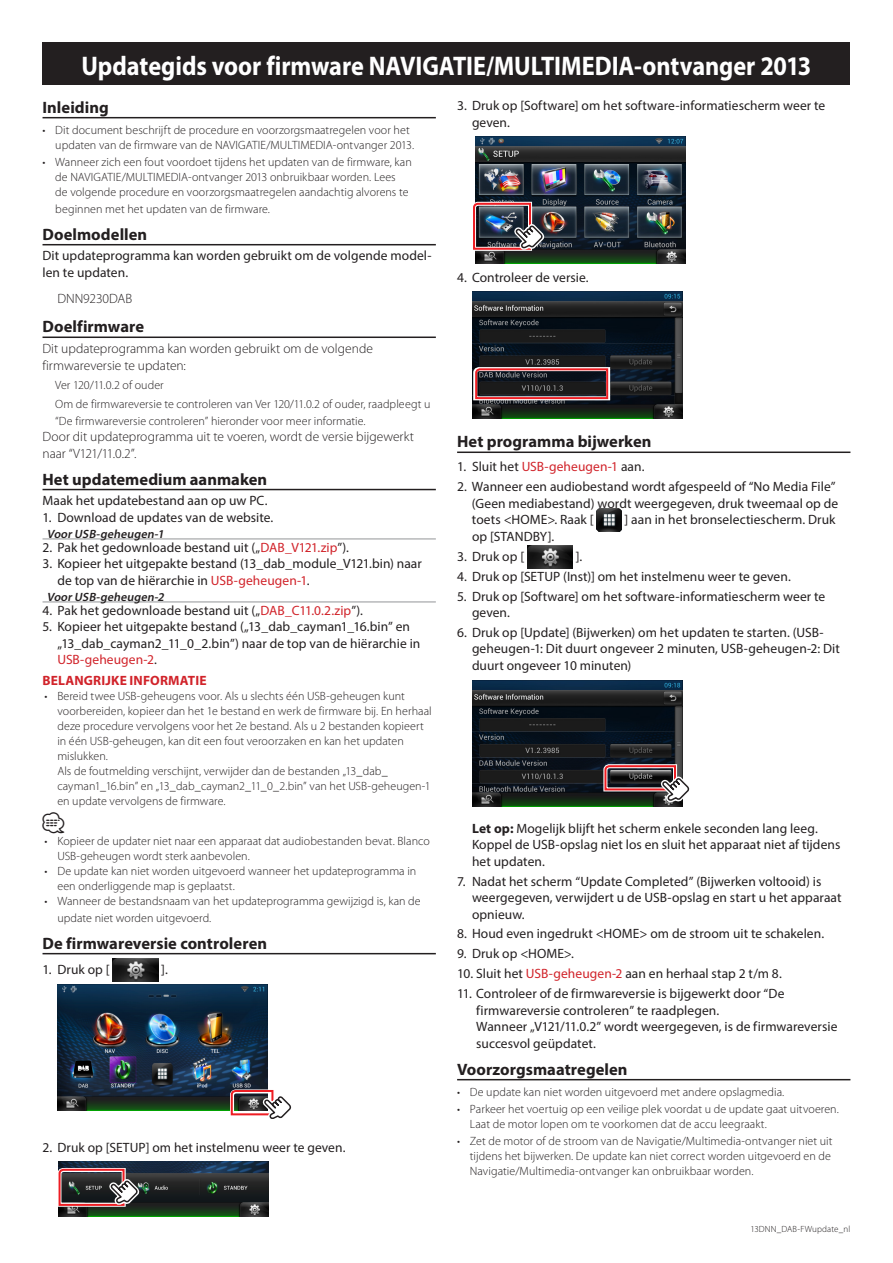
<style>
.page{position:relative;width:893px;height:1263px;background:#fff}
.page>*{position:absolute;margin:0;border:0;box-sizing:border-box;transform-origin:0 0}
.t1{font:700 27px "Myriad Pro";letter-spacing:-.005em;color:#fff;scale:.9 1}
.t2{font:21px "JKCE2 Car Symble";color:#231f20}
.t3{font:700 16.5px "Myriad Pro";letter-spacing:.005em;color:#231f20}
.t4{font:13.5px/16.5px "Myriad Pro";letter-spacing:.005em;color:#231f20}
.t5{font:300 13.5px/16.5px "Myriad Pro";color:#231f20}
.t6{font:700 13.5px "Myriad Pro";letter-spacing:.015em;color:#d1232a}
.t7{font:300 12px/15px "Myriad Pro";letter-spacing:.005em;color:#231f20}
.t8{font:italic 600 12px "Myriad Pro";color:#231f20}
.t9{font:300 9px "Myriad Pro";letter-spacing:.01em;color:#231f20}
.s1{color:#d1232a}
.s2{font-weight:700}
</style>
<div class="page">
<div style="left:43px;top:43px;width:807px;height:42px;background:#231f20"></div>
<hr style="left:43px;top:117px;width:393px;height:1px;background:#231f20">
<hr style="left:43px;top:244px;width:393px;height:1px;background:#231f20">
<hr style="left:43px;top:336px;width:393px;height:2px;background:#231f20">
<hr style="left:43px;top:489px;width:393px;height:1px;background:#231f20">
<hr style="left:43px;top:539px;width:393px;height:1px;background:#939598">
<hr style="left:43px;top:602px;width:393px;height:1px;background:#939598">
<hr style="left:43px;top:953px;width:393px;height:1px;background:#231f20">
<img style="left:112px;top:958px;width:46px;height:23px">
<img style="left:57px;top:984px;width:211px;height:127px">
<svg style="left:228px;top:1087px;width:64px;height:32px"></svg>
<img style="left:58px;top:1162px;width:211px;height:54px">
<svg style="left:58px;top:1166px;width:82px;height:43px;background:#625154"></svg>
<hr style="left:457px;top:451px;width:393px;height:2px;background:#231f20">
<hr style="left:457px;top:1079px;width:393px;height:1px;background:#231f20">
<img style="left:475px;top:137px;width:210px;height:126px">
<svg style="left:473px;top:200px;width:72px;height:53px;background:#655b66"></svg>
<img style="left:472px;top:292px;width:210px;height:126px">
<svg style="left:472px;top:365px;width:140px;height:37px;background:#533c40"></svg>
<img style="left:596px;top:509px;width:26px;height:23px">
<img style="left:527px;top:545px;width:46px;height:23px">
<img style="left:472px;top:680px;width:210px;height:126px">
<svg style="left:601px;top:762px;width:89px;height:42px;background:#68595a"></svg>
<h1 class="t1" style="left:82px;top:48px;width:812px">Updategids voor firmware NAVIGATIE/MULTIMEDIA-ontvanger 2013</h1>
<p class="t3" style="left:43px;top:96px;width:68px">Inleiding</p>
<p class="t7" style="left:55px;top:123px;width:356px">Dit document beschrijft de procedure en voorzorgsmaatregelen voor het</p>
<p class="t4" style="left:472px;top:97px;width:355px;text-indent:-15px">3. Druk op [Software] om het software-informatiescherm weer te geven.</p>
<p class="t7" style="left:43px;top:123px;width:4px">•</p>
<p class="t7" style="left:43px;top:155px;width:4px">•</p>
<p class="t7" style="left:55px;top:137px;width:360px;line-height:17.1px">updaten van de firmware van de NAVIGATIE/MULTIMEDIA-ontvanger 2013.<br>Wanneer zich een fout voordoet tijdens het updaten van de firmware, kan</p>
<p class="t7" style="left:55px;top:170px;width:355px">de NAVIGATIE/MULTIMEDIA-ontvanger 2013 onbruikbaar worden. Lees de volgende procedure en voorzorgsmaatregelen aandachtig alvorens te</p>
<p class="t7" style="left:55px;top:201px;width:216px">beginnen met het updaten van de firmware.</p>
<p class="t3" style="left:43px;top:223px;width:106px">Doelmodellen</p>
<p class="t4" style="left:43px;top:264px;width:87px">len te updaten.</p>
<p class="t4" style="left:43px;top:247px;width:390px">Dit updateprogramma kan worden gebruikt om de volgende model-</p>
<p class="t5" style="left:57px;top:291px;width:76px">DNN9230DAB</p>
<p class="t3" style="left:43px;top:316px;width:103px">Doelfirmware</p>
<p class="t5" style="left:43px;top:340px;width:332px">Dit updateprogramma kan worden gebruikt om de volgende firmwareversie te updaten:</p>
<p class="t7" style="left:55px;top:375px;width:377px;line-height:19.2px">Ver 120/11.0.2 of ouder<br>Om de firmwareversie te controleren van Ver 120/11.0.2 of ouder, raadpleegt u</p>
<p class="t7" style="left:55px;top:413px;width:312px">“De firmwareversie controleren” hieronder voor meer informatie.</p>
<p class="t5" style="left:43px;top:428px;width:373px">Door dit updateprogramma uit te voeren, wordt de versie bijgewerkt naar V“ 121/11.0.2 .“</p>
<p class="t3" style="left:43px;top:468px;width:226px">Het updatemedium aanmaken</p>
<p class="t4" style="left:43px;top:492px;width:227px">Maak het updatebestand aan op uw PC.</p>
<p class="t4" style="left:43px;top:509px;width:232px">1. Download de updates van de website.</p>
<p class="t8" style="left:154px;top:527px;width:14px">-1</p>
<p class="t8" style="left:47px;top:527px;width:111px">Voor USB geheugen</p>
<p class="t8" style="left:96px;top:527px;width:8px">-</p>
<p class="t4" style="left:43px;top:539px;width:308px">2. Pak het gedownloade bestand uit („<span class="s1">DAB V_ 121.zip</span> .(“</p>
<p class="t4" style="left:57px;top:555px;width:366px;text-indent:-15px">3. Kopieer het uitgepakte bestand (13_dab_module V_ 121.bin) naar de top van de hiërarchie in <span class="s1">USB-geheugen-1</span>.</p>
<p class="t8" style="left:154px;top:590px;width:14px">-2</p>
<p class="t8" style="left:47px;top:590px;width:111px">Voor USB geheugen</p>
<p class="t8" style="left:96px;top:590px;width:8px">-</p>
<p class="t4" style="left:43px;top:602px;width:322px">4. Pak het gedownloade bestand uit („<span class="s1">DAB C_ 11.0.2.zip</span> .(“</p>
<p class="t4" style="left:57px;top:618px;width:364px;text-indent:-15px">5. Kopieer het uitgepakte bestand („13_dab_cayman _1 16.bin” en „13_dab_cayman _2 11 _0_ 2.bin”) naar de top van de hiërarchie in<br><span class="s1">USB-geheugen-2</span>.</p>
<p class="t6" style="left:42px;top:672px;width:166px">BELANGRIJKE INFORMATIE</p>
<p class="t7" style="left:57px;top:689px;width:349px">Bereid twee USB-geheugens voor. Als u slechts één USB-geheugen kunt</p>
<p class="t7" style="left:45px;top:689px;width:4px">•</p>
<p class="t7" style="left:57px;top:704px;width:376px">voorbereiden, kopieer dan het e1 bestand en werk de firmware bij. En herhaal deze procedure vervolgens voor het e2 bestand. Als 2u bestanden kopieert in één USB-geheugen, kan dit een fout veroorzaken en kan het updaten mislukken.<br>Als de foutmelding verschijnt, verwijder dan de bestanden „13_dab_<br>cayman _1 16.bin” en „13_dab_cayman _2 11 _0_ 2.bin” van het USB-geheugen-1 en update vervolgens de firmware.</p>
<p class="t7" style="left:57px;top:834px;width:374px">Kopieer de updater niet naar een apparaat dat audiobestanden bevat. Blanco</p>
<h2 class="t2" style="left:43px;top:812px;width:23px">⁄</h2>
<p class="t7" style="left:57px;top:849px;width:360px">USB-geheugen wordt sterk aanbevolen.<br>De update kan niet worden uitgevoerd wanneer het updateprogramma in</p>
<p class="t7" style="left:45px;top:834px;width:4px">•</p>
<p class="t7" style="left:45px;top:864px;width:4px">•</p>
<p class="t7" style="left:45px;top:894px;width:4px">•</p>
<p class="t7" style="left:57px;top:879px;width:365px">een onderliggende map is geplaatst.<br>Wanneer de bestandsnaam van het updateprogramma gewijzigd ,i s kan de</p>
<p class="t7" style="left:57px;top:910px;width:155px">update niet worden uitgevoerd.</p>
<p class="t3" style="left:43px;top:932px;width:226px">De firmwareversie controleren</p>
<p class="t4" style="left:161px;top:961px;width:8px">.[</p>
<p class="t4" style="left:43px;top:961px;width:69px">1. Druk op ]</p>
<p class="t4" style="left:43px;top:1139px;width:304px">2. Druk op [SETUP] om het instelmenu weer te geven.</p>
<p class="t4" style="left:457px;top:269px;width:133px">4. Controleer de versie.</p>
<p class="t3" style="left:457px;top:431px;width:196px">Het programma bijwerken</p>
<p class="t4" style="left:457px;top:458px;width:189px">1. Sluit het <span class="s1">USB-geheugen-1</span> aan.</p>
<p class="t4" style="left:457px;top:478px;width:383px;text-align:right">2. Wanneer een audiobestand wordt afgespeeld of “No Media File“ (Geen mediabestand) wordt weergegeven, druk tweemaal op de<br>] aan in het bronselectiescherm. Druk</p>
<p class="t4" style="left:472px;top:511px;width:123px">toets &lt;HOME .&gt; Raak [ op [STANDBY .[</p>
<p class="t4" style="left:576px;top:548px;width:8px">.[</p>
<p class="t4" style="left:457px;top:548px;width:69px">3. Druk op ]</p>
<p class="t4" style="left:457px;top:568px;width:335px">4. Druk op [SETUP (Inst)] om het instelmenu weer te geven.</p>
<p class="t4" style="left:472px;top:587px;width:355px;text-indent:-15px">5. Druk op [Software] om het software-informatiescherm weer te geven.</p>
<p class="t4" style="left:472px;top:640px;width:369px">geheugen-1: Dit duurt ongeveer 2 minuten, USB-geheugen-2: Dit</p>
<p class="t4" style="left:457px;top:624px;width:368px">6. Druk op [Update] (Bijwerken) om het updaten te starten (. USB-</p>
<p class="t4" style="left:472px;top:657px;width:161px">duurt ongeveer 10 minuten(</p>
<p class="t4" style="left:472px;top:820px;width:370px"><span class="s2">Let op:</span> Mogelijk blijft het scherm enkele seconden lang leeg.<br>Koppel de USB-opslag niet los en sluit het apparaat niet af tijdens het updaten.</p>
<p class="t4" style="left:472px;top:872px;width:351px">Nadat het scherm “Update Completed” (Bijwerken voltooid) is</p>
<p class="t4" style="left:457px;top:872px;width:10px">7.</p>
<p class="t4" style="left:472px;top:889px;width:371px">weergegeven, verwijdert u de USB-opslag en start u het apparaat opnieuw.</p>
<p class="t4" style="left:457px;top:925px;width:369px">8. Houd even ingedrukt &lt;HOME&gt; om de stroom uit te schakelen.</p>
<p class="t4" style="left:457px;top:945px;width:118px">9. Druk op &lt;HOME .&lt;</p>
<p class="t4" style="left:457px;top:965px;width:326px">10. Sluit het <span class="s1">USB-geheugen-2</span> aan en herhaal stap m/ t2 8 .</p>
<p class="t4" style="left:476px;top:985px;width:363px;text-indent:-19px">11. Controleer of de firmwareversie is bijgewerkt door “De firmwareversie controleren” te raadplegen.<br>Wanneer V„ 121/11.0.2” wordt weergegeven is, de firmwareversie succesvol geüpdatet.</p>
<p class="t3" style="left:457px;top:1058px;width:172px">Voorzorgsmaatregelen</p>
<p class="t7" style="left:470px;top:1085px;width:316px">De update kan niet worden uitgevoerd met andere opslagmedia.</p>
<p class="t7" style="left:457px;top:1085px;width:4px">•</p>
<p class="t7" style="left:457px;top:1102px;width:4px">•</p>
<p class="t7" style="left:457px;top:1134px;width:4px">•</p>
<p class="t7" style="left:470px;top:1102px;width:371px">Parkeer het voertuig op een veilige plek voordat u de update gaat uitvoeren.</p>
<p class="t7" style="left:470px;top:1116px;width:364px;line-height:17.1px">Laat de motor lopen om te voorkomen dat de accu leegraakt.<br>Zet de motor of de stroom van de Navigatie/Multimedia-ontvanger niet uit</p>
<p class="t7" style="left:470px;top:1149px;width:363px">tijdens het bijwerken. De update kan niet correct worden uitgevoerd en de<br>Navigatie/Multimedia-ontvanger kan onbruikbaar worden.</p>
<p class="t9" style="left:750px;top:1224px;width:101px">13DNN_DAB-FWupdate_nl</p>
</div>
